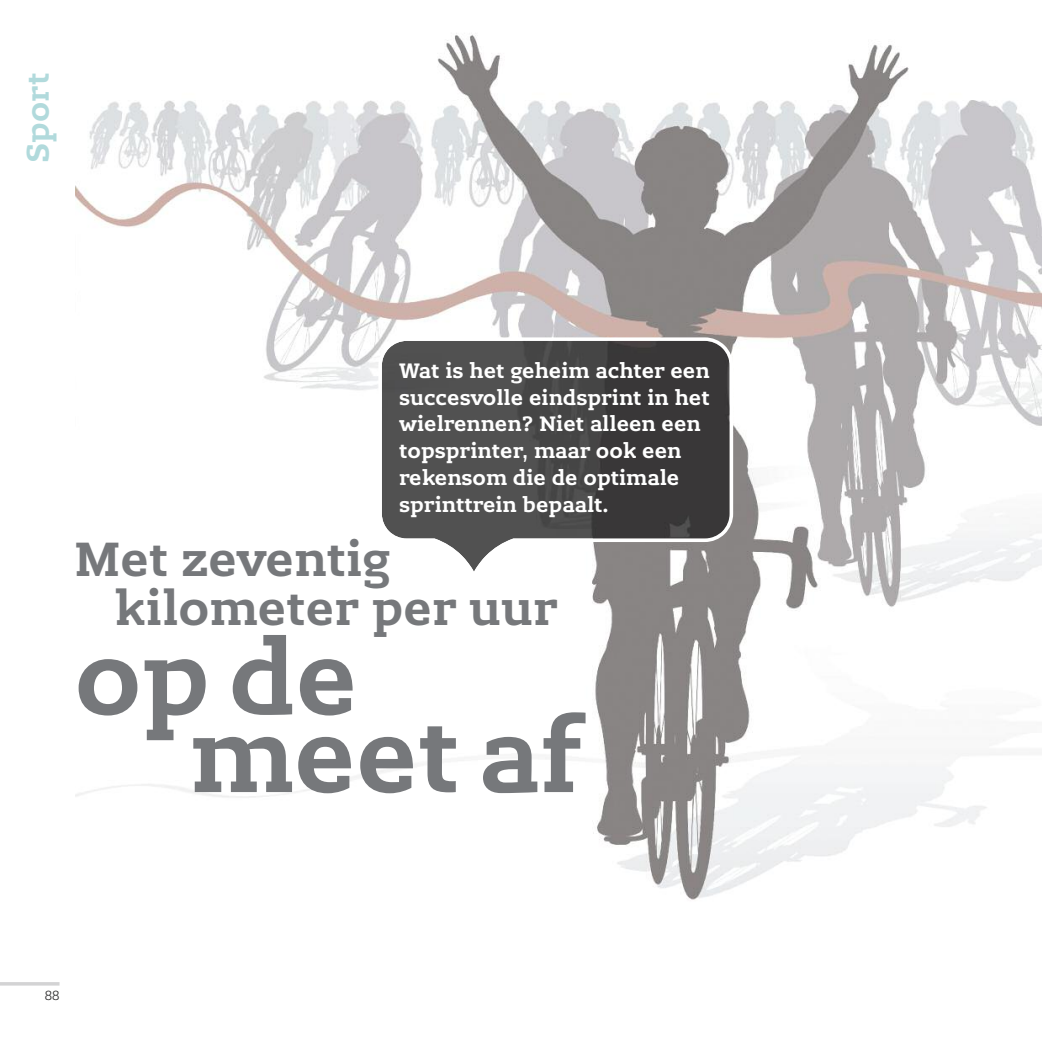
<style>
.page{position:relative;width:1042px;height:1042px;background:#fff}
.page>*{position:absolute;margin:0;border:0;box-sizing:border-box;transform-origin:0 0}
.t1{font:700 103.08px/77.7px "Lev Serif";color:#76787b}
.t2{font:700 47.6px/49.2px "Lev Serif";color:#76787b}
.t3{font:700 31.15px "Lev Serif";color:#b1dadc}
.t4{font:700 20.82px/26.8px "Lev Serif";color:#fff}
.t5{font:300 13.12px "Lev Serif";color:#272627}
</style>
<div class="page">
<img style="left:75px;top:33px;width:967px;height:867px">
<hr style="left:0;top:982px;width:60px;height:3px;background:#d3d3d4">
<svg style="left:378px;top:337px;width:355px;height:243px"></svg>
<h3 class="t3" style="left:27px;top:163px;width:92px;rotate:-90deg">Sport</h3>
<p class="t4" style="left:399px;top:360px;width:312px">Wat is het geheim achter een succesvolle eindsprint in het wielrennen? Niet alleen een topsprinter, maar ook een rekensom die de optimale sprinttrein bepaalt.</p>
<h2 class="t2" style="left:114px;top:541px;width:444px;text-indent:-40px">Met zeventig kilometer per uur</h2>
<h1 class="t1" style="left:189px;top:652px;width:395px;text-indent:-115px">op de meet af</h1>
<p class="t5" style="left:45px;top:990px;width:16px">88</p>
</div>
